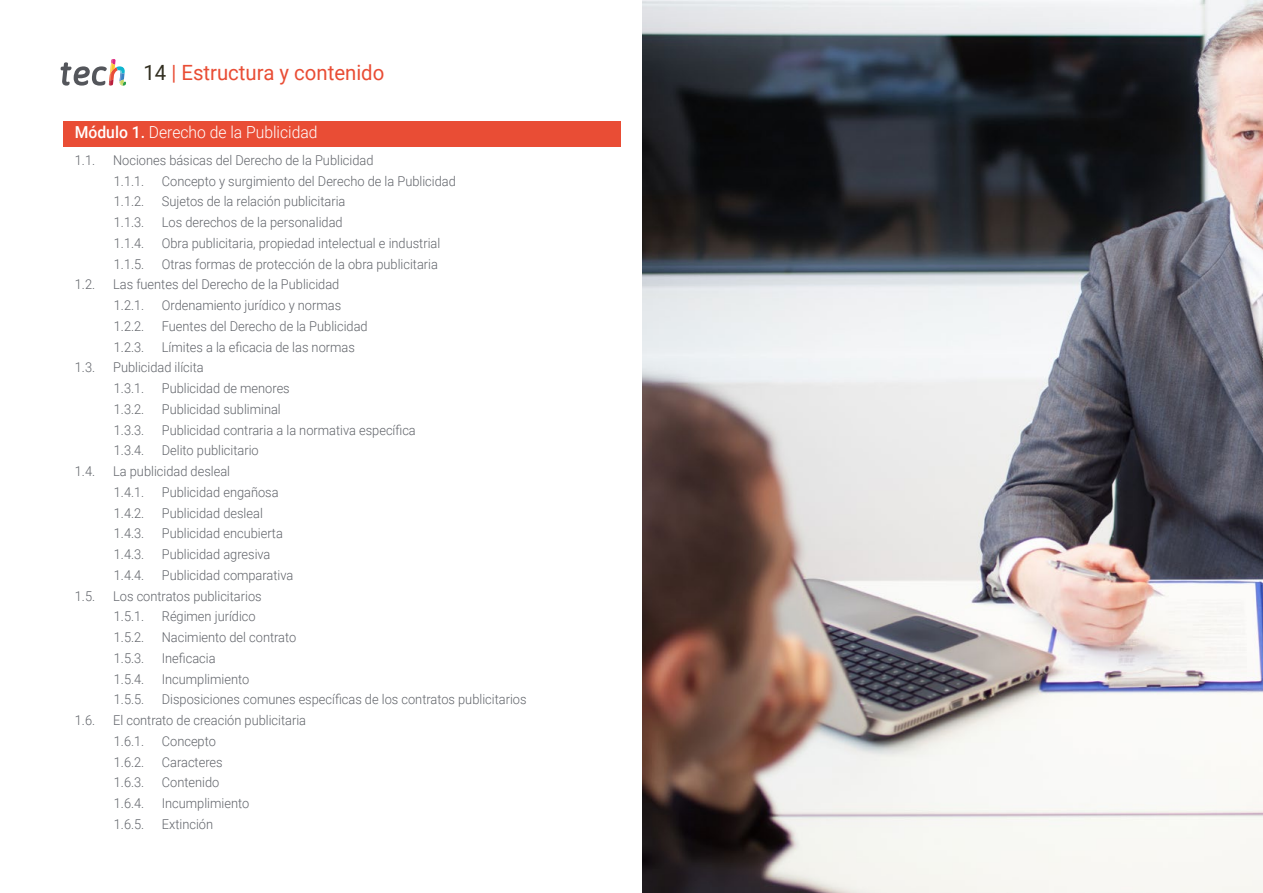
<style>
.page{position:relative;width:1263px;height:893px;background:#fff}
.page>*{position:absolute;margin:0;border:0;box-sizing:border-box;transform-origin:0 0}
.t1{font:21px "Roboto";color:#e94d35}
.t2{font:300 16.5px "Roboto";color:#fff;scale:.95 1}
.t3{font:300 13.5px/20.7px "Roboto";color:#61646a;scale:.95 1}
.s1{color:#312e20}
.s2{font-weight:500}
</style>
<div class="page">
<img style="left:642px;top:0;width:621px;height:893px">
<div style="left:64px;top:121px;width:557px;height:25px;background:#e94d35"></div>
<svg style="left:61px;top:59px;width:65px;height:27px"></svg>
<h1 class="t1" style="left:144px;top:57px;width:242px"><span class="s1">14</span> | Estructura y contenido</h1>
<p class="t2" style="left:75px;top:120px;width:257px"><span class="s2">Módulo 1.</span> Derecho de la Publicidad</p>
<p class="t3" style="left:75px;top:149px;width:23px">1.1.</p>
<p class="t3" style="left:113px;top:149px;width:276px">Nociones básicas del Derecho de la Publicidad<br>1.1.1.</p>
<p class="t3" style="left:162px;top:170px;width:311px">Concepto y surgimiento del Derecho de la Publicidad</p>
<p class="t3" style="left:114px;top:191px;width:34px">1.1.2.</p>
<p class="t3" style="left:162px;top:191px;width:195px">Sujetos de la relación publicitaria</p>
<p class="t3" style="left:114px;top:211px;width:34px">1.1.3.</p>
<p class="t3" style="left:162px;top:211px;width:192px">Los derechos de la personalidad</p>
<p class="t3" style="left:114px;top:232px;width:34px">1.1.4.</p>
<p class="t3" style="left:162px;top:232px;width:295px">Obra publicitaria, propiedad intelectual e industrial</p>
<p class="t3" style="left:114px;top:253px;width:34px">1.1.5.</p>
<p class="t3" style="left:162px;top:253px;width:292px">Otras formas de protección de la obra publicitaria</p>
<p class="t3" style="left:75px;top:274px;width:23px">1.2.</p>
<p class="t3" style="left:113px;top:274px;width:240px">Las fuentes del Derecho de la Publicidad<br>1.2.1.</p>
<p class="t3" style="left:162px;top:294px;width:190px">Ordenamiento jurídico y normas</p>
<p class="t3" style="left:114px;top:315px;width:34px">1.2.2.</p>
<p class="t3" style="left:162px;top:315px;width:218px">Fuentes del Derecho de la Publicidad</p>
<p class="t3" style="left:114px;top:336px;width:34px">1.2.3.</p>
<p class="t3" style="left:162px;top:336px;width:205px">Límites a la eficacia de las normas</p>
<p class="t3" style="left:75px;top:357px;width:23px">1.3.</p>
<p class="t3" style="left:113px;top:357px;width:97px">Publicidad ilícita<br>1.3.1.</p>
<p class="t3" style="left:162px;top:377px;width:136px">Publicidad de menores</p>
<p class="t3" style="left:114px;top:398px;width:34px">1.3.2.</p>
<p class="t3" style="left:162px;top:398px;width:127px">Publicidad subliminal</p>
<p class="t3" style="left:114px;top:419px;width:34px">1.3.3.</p>
<p class="t3" style="left:162px;top:419px;width:269px">Publicidad contraria a la normativa específica</p>
<p class="t3" style="left:114px;top:440px;width:34px">1.3.4.</p>
<p class="t3" style="left:162px;top:440px;width:104px">Delito publicitario</p>
<p class="t3" style="left:75px;top:460px;width:23px">1.4.</p>
<p class="t3" style="left:113px;top:460px;width:125px">La publicidad desleal<br>1.4.1.</p>
<p class="t3" style="left:162px;top:481px;width:124px">Publicidad engañosa</p>
<p class="t3" style="left:114px;top:502px;width:34px">1.4.2.</p>
<p class="t3" style="left:162px;top:502px;width:108px">Publicidad desleal</p>
<p class="t3" style="left:114px;top:523px;width:34px">1.4.3.</p>
<p class="t3" style="left:162px;top:523px;width:129px">Publicidad encubierta</p>
<p class="t3" style="left:114px;top:543px;width:34px">1.4.3.</p>
<p class="t3" style="left:162px;top:543px;width:116px">Publicidad agresiva</p>
<p class="t3" style="left:114px;top:564px;width:34px">1.4.4.</p>
<p class="t3" style="left:162px;top:564px;width:140px">Publicidad comparativa</p>
<p class="t3" style="left:75px;top:585px;width:23px">1.5.</p>
<p class="t3" style="left:113px;top:585px;width:158px">Los contratos publicitarios<br>1.5.1.</p>
<p class="t3" style="left:162px;top:606px;width:100px">Régimen jurídico</p>
<p class="t3" style="left:114px;top:626px;width:34px">1.5.2.</p>
<p class="t3" style="left:162px;top:626px;width:143px">Nacimiento del contrato</p>
<p class="t3" style="left:114px;top:647px;width:34px">1.5.3.</p>
<p class="t3" style="left:162px;top:647px;width:58px">Ineficacia</p>
<p class="t3" style="left:114px;top:668px;width:34px">1.5.4.</p>
<p class="t3" style="left:162px;top:668px;width:94px">Incumplimiento</p>
<p class="t3" style="left:114px;top:689px;width:34px">1.5.5.</p>
<p class="t3" style="left:162px;top:689px;width:385px">Disposiciones comunes específicas de los contratos publicitarios</p>
<p class="t3" style="left:75px;top:709px;width:23px">1.6.</p>
<p class="t3" style="left:113px;top:709px;width:205px">El contrato de creación publicitaria<br>1.6.1.</p>
<p class="t3" style="left:162px;top:730px;width:58px">Concepto</p>
<p class="t3" style="left:114px;top:751px;width:34px">1.6.2.</p>
<p class="t3" style="left:162px;top:751px;width:66px">Caracteres</p>
<p class="t3" style="left:114px;top:772px;width:34px">1.6.3.</p>
<p class="t3" style="left:162px;top:772px;width:62px">Contenido</p>
<p class="t3" style="left:114px;top:792px;width:34px">1.6.4.</p>
<p class="t3" style="left:162px;top:792px;width:94px">Incumplimiento</p>
<p class="t3" style="left:114px;top:813px;width:34px">1.6.5.</p>
<p class="t3" style="left:162px;top:813px;width:55px">Extinción</p>
</div>
